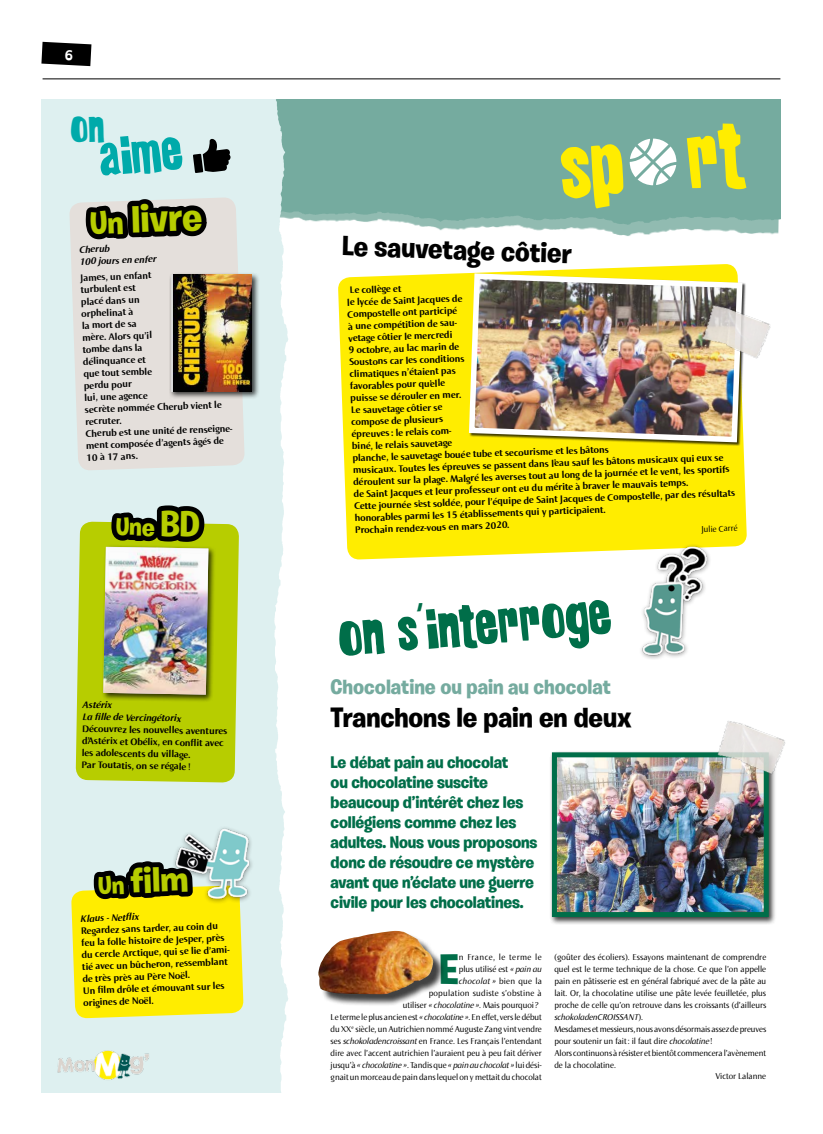
<style>
.page{position:relative;width:823px;height:1134px;background:#fff}
.page>*{position:absolute;margin:0;border:0;box-sizing:border-box;transform-origin:0 0}
.t1{font:700 76.5px "Grunge";color:#ffed00}
.t2{font:700 50.5px "Grunge";color:#006e49}
.t3{font:700 48px "Grunge";color:#0aa}
.t4{font:700 42.7px "Burbank Big";color:#006e49}
.t5{font:700 39px "Burbank Big";color:#b7cd00}
.t6{font:700 36px "Burbank Big";color:#b7cd00}
.t7{font:700 28px "Burbank Big";color:#000}
.t8{font:700 25px "Burbank Big";color:#b7cd00}
.t9{font:700 21px "Burbank Big";color:#75ab9f}
.t10{font:700 17px/20px "Burbank Big";letter-spacing:-.01em;color:#006e49}
.t11{font:700 10px/12px "Norma";color:#000}
.t12{font:italic 700 10px/12px "Norma";color:#000}
.t13{font:9px/12px "Norma";color:#000}
.t14{font:italic 9px "Norma";letter-spacing:-.005em;color:#000}
.t15{font:9px "Norma";letter-spacing:.025em;color:#000}
.t16{font:italic 9px "Norma";letter-spacing:.03em;color:#000}
.t17{font:9px "Norma";letter-spacing:.045em;color:#000}
.s1{font-size:32px}
.s2{font-size:36px}
.s3{font-size:25px}
.s4{font-style:italic}
.s5{font-style:normal}
</style>
<div class="page">
<img style="left:305px;top:99px;width:475px;height:137px">
<img style="left:243px;top:99px;width:62px;height:993px">
<svg style="left:629px;top:139px;width:47px;height:46px"></svg>
<div style="left:169px;top:273px;width:90px;height:127px;background:#000;opacity:.75"></div>
<img style="left:243px;top:275px;width:8px;height:117px">
<img style="left:243px;top:822px;width:12px;height:81px">
<svg style="left:338px;top:264px;width:408px;height:296px;background:#feee14"></svg>
<img style="left:636px;top:538px;width:75px;height:120px">
<div style="left:320px;top:933px;width:125px;height:74px;background:#000;opacity:.75"></div>
<img style="left:318px;top:931px;width:115px;height:63px">
<div style="left:549px;top:750px;width:227px;height:175px;background:#000;opacity:.75"></div>
<img style="left:557px;top:758px;width:205px;height:153px">
<div style="left:551px;top:752px;width:217px;height:165px;border:5px solid #006e49"></div>
<img style="left:466px;top:271px;width:278px;height:174px">
<img style="left:697px;top:301px;width:74px;height:63px">
<img style="left:712px;top:721px;width:73px;height:59px">
<hr style="left:43px;top:78px;width:737px;height:1px;background:#000">
<svg style="left:41px;top:41px;width:202px;height:1052px;background:#ccd2a1"></svg>
<h3 class="t3" style="left:95px;top:121px;width:85px;rotate:-5deg">aime</h3>
<h3 class="t5" style="left:89px;top:197px;width:113px;rotate:-2deg"><span class="s1">Un</span> livre</h3>
<p class="t12" style="left:79px;top:244px;width:78px;rotate:-2deg">Cherub<br>100 jours en enfer</p>
<p class="t11" style="left:80px;top:272px;width:151px;rotate:-2deg">James, un enfant<br>turbulent est<br>placé dans un<br>orphelinat à<br>la mort de sa<br>mère. Alors qu’il<br>tombe dans la<br>délinquance et<br>que tout semble<br>perdu pour<br>lui, une agence<br>secrète nommée Cherub vient le recruter.<br>Cherub est une unité de renseigne&shy;ment composée d’agents âgés de<br>10 à 17 ans.</p>
<h3 class="t8" style="left:116px;top:511px;width:86px;rotate:1deg">Une <span class="s2">BD</span></h3>
<p class="t12" style="left:83px;top:699px;width:100px;rotate:1deg">Astérix<br>La fi lle de Vercingétorix</p>
<p class="t11" style="left:82px;top:723px;width:147px;rotate:1deg">Découvrez les nouvelles aventures d’Astérix et Obélix, en confl it avec les adolescents du village.<br>Par Toutatis, on se régale !</p>
<h3 class="t6" style="left:97px;top:860px;width:92px;rotate:-2deg"><span class="s3">Un</span> fi lm</h3>
<p class="t12" style="left:80px;top:913px;width:60px;rotate:-2deg">Klaus - Netfl ix</p>
<p class="t11" style="left:81px;top:925px;width:152px;rotate:-2deg">Regardez sans tarder, au coin du feu la folle histoire de Jesper, près du cercle Arctique, qui se lie d’ami&shy;tié avec un bûcheron, ressemblant de très près au Père Noël.<br>Un fi lm drôle et émouvant sur les origines de Noël.</p>
<h1 class="t1" style="left:554px;top:112px;width:184px;rotate:-5deg">sp rt</h1>
<h3 class="t7" style="left:342px;top:229px;width:231px;rotate:2deg">Le sauvetage côtier</h3>
<p class="t11" style="left:346px;top:284px;width:382px;rotate:-2deg">Le collège et<br>le lycée de Saint Jacques de<br>Compostelle ont participé<br>à une compétition de sau-<br>vetage côtier le mercredi<br>9 octobre, au lac marin de<br>Soustons car les conditions<br>climatiques n’étaient pas<br>favorables pour qu’elle<br>puisse se dérouler en mer.<br>Le sauvetage côtier se<br>compose de plusieurs<br>épreuves : le relais com-<br>biné, le relais sauvetage<br>planche, le sauvetage bouée tube et secourisme et les bâtons<br>musicaux. Toutes les épreuves se passent dans l’eau sauf les bâtons musicaux qui eux se déroulent sur la plage. Malgré les averses tout au long de la journée et le vent, les sportifs de Saint Jacques et leur professeur ont eu du mérite à braver le mauvais temps.<br>Cette journée s’est soldée, pour l’équipe de Saint Jacques de Compostelle, par des résultats honorables parmi les 15 établissements qui y participaient.<br>Prochain rendez-vous en mars 2020.</p>
<p class="t13" style="left:700px;top:523px;width:39px;rotate:-2deg">Julie Carré</p>
<h2 class="t2" style="left:334px;top:599px;width:275px;rotate:-5deg">on s<sup>'</sup>interroge</h2>
<h3 class="t9" style="left:330px;top:674px;width:282px">Chocolatine ou pain au chocolat</h3>
<h3 class="t7" style="left:330px;top:701px;width:302px">Tranchons le pain en deux</h3>
<h3 class="t10" style="left:330px;top:752px;width:208px">Le débat pain au chocolat<br>ou chocolatine suscite beaucoup d’intérêt chez les collégiens comme chez les adultes. Nous vous proposons donc de résoudre ce mystère avant que n’éclate une guerre civile pour les chocolatines.</h3>
<h3 class="t4" style="left:439px;top:943px;width:21px">E</h3>
<p class="t17" style="left:458px;top:952px;width:84px">n France, le terme le</p>
<p class="t13" style="left:458px;top:963px;width:84px">plus utilisé est <span class="s4">« pain au</span></p>
<p class="t16" style="left:458px;top:976px;width:84px">chocolat » <span class="s5">bien que la</span></p>
<p class="t15" style="left:428px;top:988px;width:114px">population sudiste s’obstine à</p>
<p class="t13" style="left:402px;top:999px;width:137px">utiliser <span class="s4">« chocolatine »</span>. Mais pourquoi?</p>
<p class="t13" style="left:330px;top:1011px;width:212px">Le terme le plus ancien est <span class="s4">« chocolatine »</span>. En effet, vers le début</p>
<p class="t13" style="left:330px;top:1023px;width:213px">du XX<sup>e</sup> siècle, un Autrichien nommé Auguste Zang vint vendre</p>
<p class="t13" style="left:330px;top:1035px;width:213px">ses <span class="s4">schokoladencroissant</span> en France. Les Français l’entendant</p>
<p class="t13" style="left:330px;top:1047px;width:213px">dire avec l’accent autrichien l’auraient peu à peu fait dériver</p>
<p class="t14" style="left:330px;top:1060px;width:213px"><span class="s5">jusqu’à</span> « chocolatine »<span class="s5">. Tandis que</span> « pain au chocolat » <span class="s5">lui dési-</span></p>
<p class="t13" style="left:330px;top:1071px;width:212px">gnait un morceau de pain dans lequel on y mettait du chocolat</p>
<p class="t13" style="left:554px;top:951px;width:213px">(goûter des écoliers). Essayons maintenant de comprendre quel est le terme technique de la chose. Ce que l’on appelle pain en pâtisserie est en général fabriqué avec de la pâte au lait. Or, la chocolatine utilise une pâte levée feuilletée, plus proche de celle qu’on retrouve dans les croissants (d’ailleurs <span class="s4">schokoladenCROISSANT</span>).<br>Mesdames et messieurs, nous avons désormais assez de preuves pour soutenir un fait: il faut dire <span class="s4">chocolatine</span> !<br>Alors continuons à résister et bientôt commencera l’avènement de la chocolatine.</p>
<p class="t13" style="left:715px;top:1070px;width:52px">Victor Lalanne</p>
</div>
